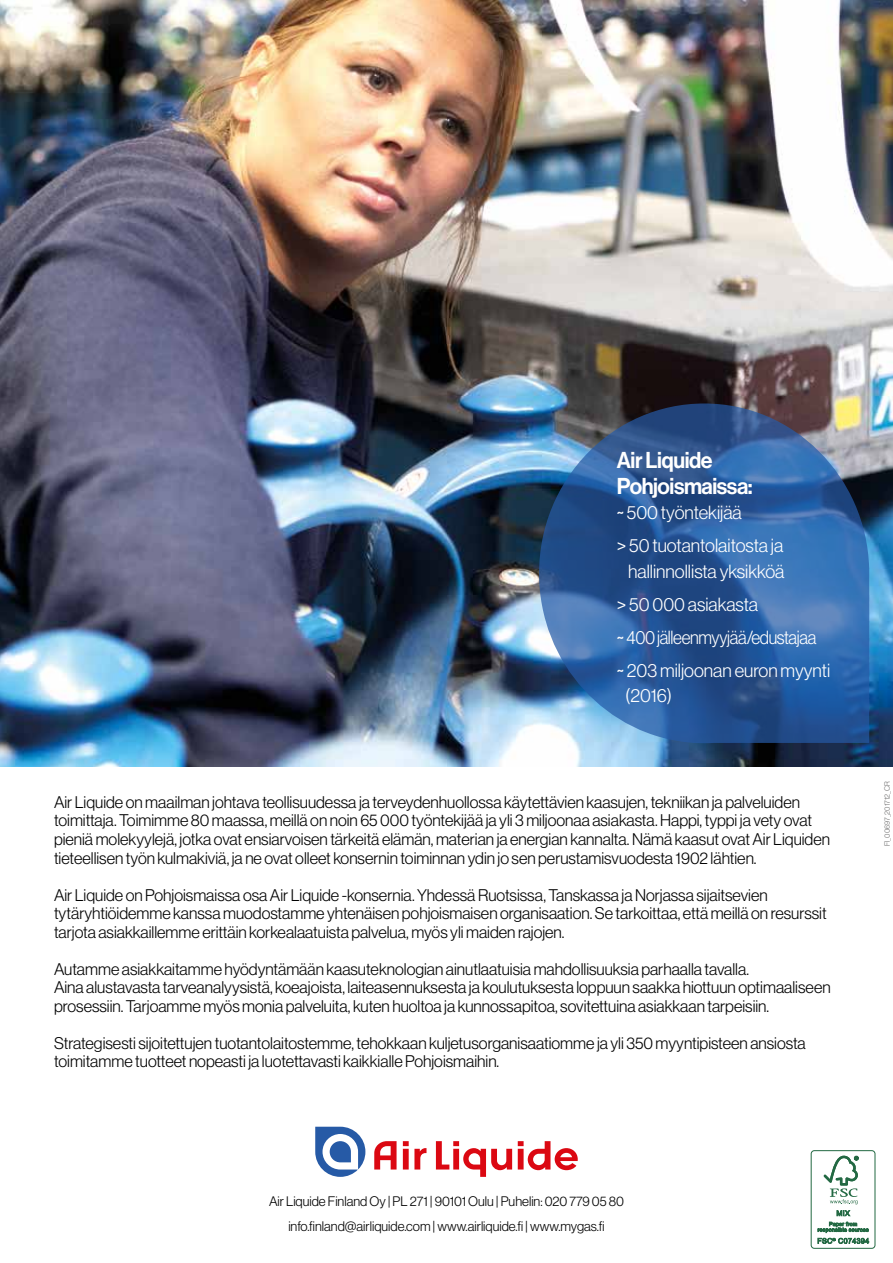
<style>
.page{position:relative;width:893px;height:1263px;background:#fff}
.page>*{position:absolute;margin:0;border:0;box-sizing:border-box;transform-origin:0 0}
.t1{font:22.5px/25.5px "N Haas Grotesk DS Std 65 Md";letter-spacing:-.02em;color:#fff;scale:.96 1}
.t2{font:18.6px/33px "N Haas Grotesk DS Std 45 Lt";color:#fff}
.t3{font:16.5px/18.6px "N Haas Grotesk DS Std 45 Lt";color:#000}
.t4{font:13.5px/25.3px "N Haas Grotesk DS Std 45 Lt";color:#000;text-align:center}
.t5{font:7.5px "N Haas Grotesk DS Std 45 Lt";color:#706f6f}
.s1{font-family:"N Haas Grotesk DS Std 55 Rg"}
</style>
<div class="page">
<img style="left:0;top:0;width:893px;height:766px">
<svg style="left:315px;top:1127px;width:50px;height:50px"></svg>
<svg style="left:403px;top:1141px;width:23px;height:28px"></svg>
<svg style="left:374px;top:1141px;width:23px;height:28px"></svg>
<svg style="left:436px;top:1141px;width:76px;height:36px"></svg>
<svg style="left:518px;top:1141px;width:60px;height:29px"></svg>
<svg style="left:539px;top:403px;width:330px;height:340px;background:#39639a"></svg>
<div style="left:811px;top:1150px;width:64px;height:98px;border:1px solid #236943;border-radius:3px"></div>
<svg style="left:818px;top:1156px;width:51px;height:88px"></svg>
<h1 class="t1" style="left:617px;top:448px;width:143px">Air Liquide<br>Pohjoismaissa:</h1>
<p class="t2" style="left:617px;top:496px;width:168px"><span class="s1">~</span> 500 työntekijää<br><span class="s1">&gt;</span> 50 tuotantolaitosta ja</p>
<p class="t2" style="left:617px;top:555px;width:215px;text-indent:11px">hallinnollista yksikköä<br><span class="s1">&gt;</span> 50 000 asiakasta<br><span class="s1">~</span> 400 jälleenmyyjää/edustajaa<br><span class="s1">~</span> 203 miljoonan euron myynti</p>
<p class="t2" style="left:625px;top:679px;width:49px">(2016)</p>
<p class="t3" style="left:54px;top:793px;width:778px">Air Liquide on maailman johtava teollisuudessa ja terveydenhuollossa käytettävien kaasujen, tekniikan ja palveluiden toimittaja. Toimimme 80 maassa, meillä on noin 65 000 työntekijää ja yli 3 miljoonaa asiakasta. Happi, typpi ja vety ovat pieniä molekyylejä, jotka ovat ensiarvoisen tärkeitä elämän, materian ja energian kannalta. Nämä kaasut ovat Air Liquiden tieteellisen työn kulmakiviä, ja ne ovat olleet konsernin toiminnan ydin jo sen perustamisvuodesta 1902 lähtien.</p>
<p class="t3" style="left:54px;top:885px;width:774px">Air Liquide on Pohjoismaissa osa Air Liquide -konsernia. Yhdessä Ruotsissa, Tanskassa ja Norjassa sijaitsevien tytäryhtiöidemme kanssa muodostamme yhtenäisen pohjoismaisen organisaation. Se tarkoittaa, että meillä on resurssit tarjota asiakkaillemme erittäin korkealaatuista palvelua, myös yli maiden rajojen.</p>
<p class="t3" style="left:54px;top:960px;width:778px">Autamme asiakkaitamme hyödyntämään kaasuteknologian ainutlaatuisia mahdollisuuksia parhaalla tavalla.<br>Aina alustavasta tarveanalyysistä, koeajoista, laiteasennuksesta ja koulutuksesta loppuun saakka hiottuun optimaaliseen prosessiin. Tarjoamme myös monia palveluita, kuten huoltoa ja kunnossapitoa, sovitettuina asiakkaan tarpeisiin.</p>
<p class="t3" style="left:54px;top:1034px;width:753px">Strategisesti sijoitettujen tuotantolaitostemme, tehokkaan kuljetusorganisaatiomme ja yli 350 myyntipisteen ansiosta toimitamme tuotteet nopeasti ja luotettavasti kaikkialle Pohjoismaihin.</p>
<p class="t4" style="left:269px;top:1188px;width:356px">Air Liquide Finland Oy | PL 271 | 90101 Oulu | Puhelin: 020 779 05 80 info.finland@airliquide.com | www.airliquide.fi | www.mygas.fi</p>
<p class="t5" style="left:883px;top:846px;width:67px;rotate:-90deg">FI_00697_201712_CR</p>
</div>
